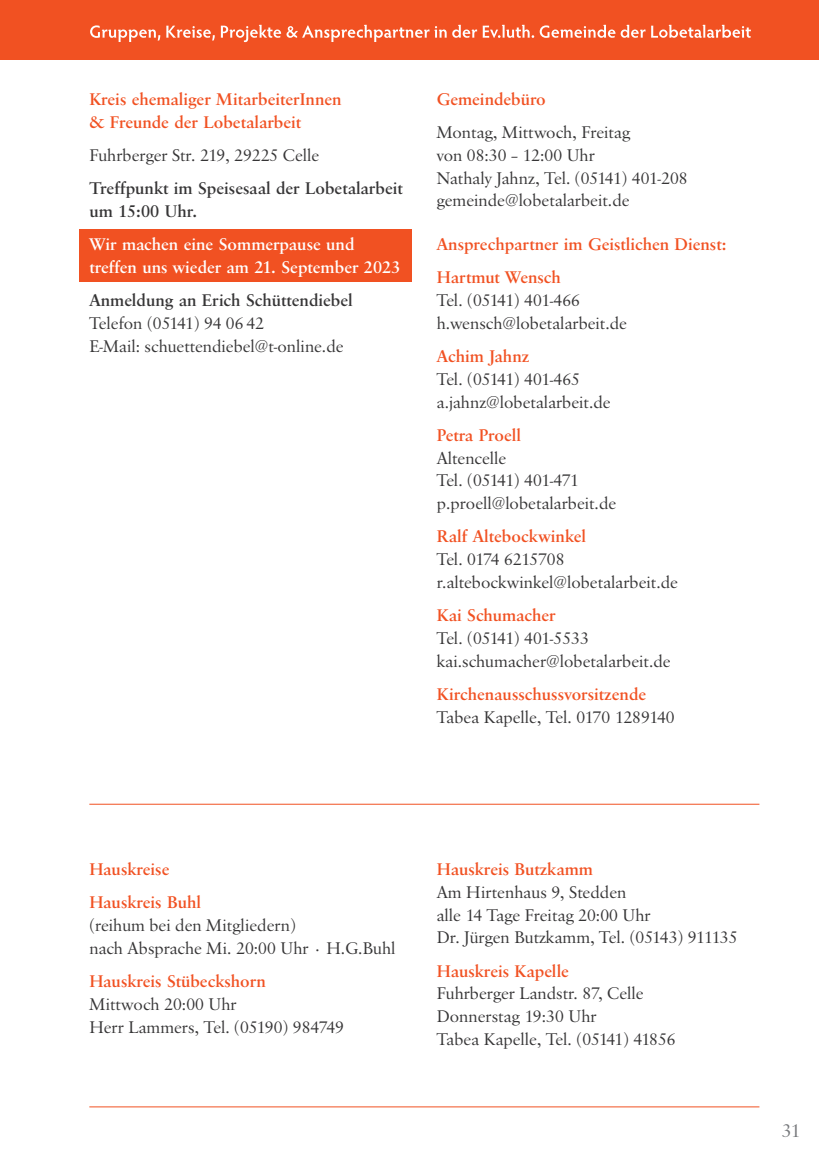
<style>
.page{position:relative;width:819px;height:1166px;background:#fff}
.page>*{position:absolute;margin:0;border:0;box-sizing:border-box;transform-origin:0 0}
.t1{font:19.25px "Savoy";color:#76787b}
.t2{font:17.5px "Savoy";letter-spacing:.005em;color:#363536}
.t3{font:500 17.5px "Savoy";letter-spacing:.005em;color:#f15122}
.t4{font:500 17.5px/22.8px "Savoy";letter-spacing:.005em;color:#363536}
.t5{font:500 17.5px "Savoy";letter-spacing:.005em;color:#fff}
.t6{font:17.5px "Savoy";letter-spacing:-.025em;color:#363536}
.t7{font:17.5px "Savoy";letter-spacing:-.04em;color:#363536}
.t8{font:17.5px "Savoy";letter-spacing:-.015em;color:#363536}
</style>
<div class="page">
<div style="left:80px;top:230px;width:332px;height:52px;background:#f15122"></div>
<div style="left:0;top:0;width:819px;height:60px;background:#f15122"></div>
<svg style="left:90px;top:25px;width:660px;height:17px"></svg>
<hr style="left:89px;top:804px;width:670px;height:1px;background:#f15122">
<hr style="left:89px;top:1106px;width:670px;height:1px;background:#f15122">
<p class="t3" style="left:89px;top:89px;width:254px">Kreis ehemaliger MitarbeiterInnen</p>
<p class="t3" style="left:89px;top:111px;width:213px">&amp; Freunde der Lobetalarbeit</p>
<p class="t2" style="left:89px;top:145px;width:231px">Fuhrberger Str. 219, 29225 Celle</p>
<p class="t4" style="left:89px;top:177px;width:315px">Treffpunkt im Speisesaal der Lobetalarbeit um 15:00 Uhr.</p>
<p class="t5" style="left:89px;top:234px;width:267px">Wir machen eine Sommerpause und</p>
<p class="t5" style="left:89px;top:257px;width:313px">treffen uns wieder am 21. September 2023</p>
<p class="t4" style="left:89px;top:289px;width:265px">Anmeldung an Erich Schüttendiebel</p>
<p class="t2" style="left:89px;top:313px;width:176px">Telefon (05141) 94 06 42</p>
<p class="t2" style="left:89px;top:336px;width:256px">E-Mail: schuettendiebel@t-online.de</p>
<p class="t3" style="left:437px;top:89px;width:110px">Gemeindebüro</p>
<p class="t2" style="left:437px;top:122px;width:195px">Montag, Mittwoch, Freitag</p>
<p class="t2" style="left:437px;top:145px;width:159px">von 08:30 – 12:00 Uhr</p>
<p class="t2" style="left:437px;top:168px;width:252px">Nathaly Jahnz, Tel. (05141) 401-208</p>
<p class="t2" style="left:437px;top:190px;width:194px">gemeinde@lobetalarbeit.de</p>
<p class="t3" style="left:437px;top:234px;width:291px">Ansprechpartner im Geistlichen Dienst:</p>
<p class="t3" style="left:437px;top:267px;width:126px">Hartmut Wensch</p>
<p class="t6" style="left:437px;top:290px;width:145px">Tel. (05141) 401-466</p>
<p class="t2" style="left:437px;top:313px;width:192px">h.wensch@lobetalarbeit.de</p>
<p class="t3" style="left:437px;top:346px;width:94px">Achim Jahnz</p>
<p class="t6" style="left:437px;top:369px;width:145px">Tel. (05141) 401-465</p>
<p class="t2" style="left:437px;top:392px;width:175px">a.jahnz@lobetalarbeit.de</p>
<p class="t3" style="left:437px;top:425px;width:86px">Petra Proell</p>
<p class="t2" style="left:437px;top:448px;width:71px">Altencelle</p>
<p class="t7" style="left:437px;top:470px;width:143px">Tel. (05141) 401-471</p>
<p class="t2" style="left:437px;top:493px;width:181px">p.proell@lobetalarbeit.de</p>
<p class="t3" style="left:437px;top:526px;width:151px">Ralf Altebockwinkel</p>
<p class="t8" style="left:437px;top:549px;width:129px">Tel. 0174 6215708</p>
<p class="t2" style="left:437px;top:572px;width:243px">r.altebockwinkel@lobetalarbeit.de</p>
<p class="t3" style="left:437px;top:605px;width:120px">Kai Schumacher</p>
<p class="t2" style="left:437px;top:628px;width:154px">Tel. (05141) 401-5533</p>
<p class="t2" style="left:437px;top:651px;width:235px">kai.schumacher@lobetalarbeit.de</p>
<p class="t3" style="left:437px;top:684px;width:211px">Kirchenausschussvorsitzende</p>
<p class="t2" style="left:437px;top:707px;width:239px">Tabea Kapelle, Tel. 0170 1289140</p>
<p class="t3" style="left:89px;top:859px;width:82px">Hauskreise</p>
<p class="t3" style="left:89px;top:892px;width:113px">Hauskreis Buhl</p>
<p class="t2" style="left:89px;top:915px;width:208px">(reihum bei den Mitgliedern)</p>
<p class="t2" style="left:89px;top:938px;width:307px">nach Absprache Mi. 20:00 Uhr · H.G.Buhl</p>
<p class="t3" style="left:89px;top:971px;width:178px">Hauskreis Stübeckshorn</p>
<p class="t2" style="left:89px;top:994px;width:149px">Mittwoch 20:00 Uhr</p>
<p class="t2" style="left:89px;top:1017px;width:256px">Herr Lammers, Tel. (05190) 984749</p>
<p class="t3" style="left:437px;top:859px;width:158px">Hauskreis Butzkamm</p>
<p class="t2" style="left:437px;top:882px;width:191px">Am Hirtenhaus 9, Stedden</p>
<p class="t2" style="left:437px;top:905px;width:215px">alle 14 Tage Freitag 20:00 Uhr</p>
<p class="t2" style="left:437px;top:927px;width:302px">Dr. Jürgen Butzkamm, Tel. (05143) 911135</p>
<p class="t3" style="left:437px;top:960px;width:134px">Hauskreis Kapelle</p>
<p class="t2" style="left:437px;top:983px;width:208px">Fuhrberger Landstr. 87, Celle</p>
<p class="t2" style="left:437px;top:1006px;width:161px">Donnerstag 19:30 Uhr</p>
<p class="t2" style="left:437px;top:1029px;width:240px">Tabea Kapelle, Tel. (05141) 41856</p>
<p class="t1" style="left:781px;top:1119px;width:20px">31</p>
</div>
